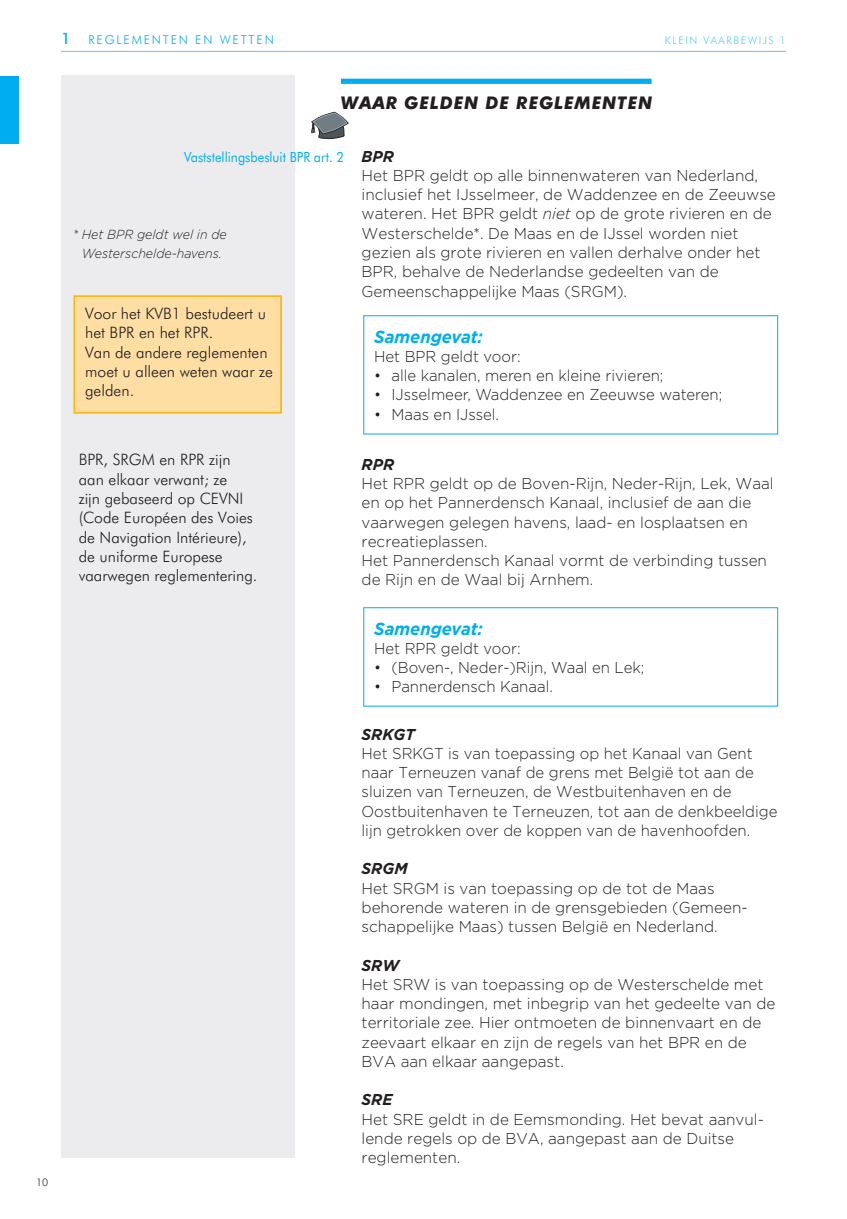
<style>
.page{position:relative;width:847px;height:1219px;background:#fff}
.page>*{position:absolute;margin:0;border:0;box-sizing:border-box;transform-origin:0 0}
.t1{font:italic 700 17.5px "Futura BT";letter-spacing:.05em;color:#231f20}
.t2{font:italic 700 17.5px "Gotham";color:#00aeef;scale:.95 1}
.t3{font:300 15.75px/19.2px "Gotham";color:#231f20}
.t4{font:300 15.75px/19.2px "Gotham";color:#231f20;scale:.95 1}
.t5{font:300 15.75px/19.2px "Futura BT";color:#231f20}
.t6{font:italic 700 15.75px "Gotham";color:#231f20}
.t7{font:500 15.75px "Futura BT";color:#00aeef}
.t8{font:14px "Futura BT";color:#00aeef;scale:.91 1}
.t9{font:italic 300 13.12px/19.2px "Gotham";color:#231f20;text-align:center;scale:.95 1}
.t10{font:300 12.25px "Futura BT";letter-spacing:.15em;color:#00aeef}
.t11{font:300 10.5px "Futura BT";letter-spacing:.15em;color:#56cbf5}
.t12{font:300 10.5px "Futura BT";color:#231f20}
.s1{font-style:italic}
</style>
<div class="page">
<div style="left:61px;top:76px;width:233px;height:1081px;background:#ececee"></div>
<hr style="left:61px;top:51px;width:724px;height:1px;background:#56cbf5">
<div style="left:0;top:76px;width:19px;height:68px;background:#00aeef"></div>
<div style="left:341px;top:79px;width:310px;height:5px;background:#00aeef"></div>
<svg style="left:311px;top:112px;width:37px;height:27px"></svg>
<div style="left:74px;top:296px;width:207px;height:117px;background:#ffdea4"></div>
<div style="left:73px;top:295px;width:209px;height:118px;border:2px solid #fcb814"></div>
<p class="t7" style="left:61px;top:28px;width:11px">1</p>
<p class="t10" style="left:88px;top:32px;width:187px">REGLEMENTEN EN WETTEN</p>
<p class="t11" style="left:664px;top:34px;width:122px">KLEIN VAARBEWIJS 1</p>
<p class="t12" style="left:36px;top:1175px;width:14px">10</p>
<p class="t1" style="left:341px;top:92px;width:313px">WAAR GELDEN DE REGLEMENTEN</p>
<p class="t8" style="left:184px;top:148px;width:177px">Vaststellingsbesluit BPR art. 2</p>
<p class="t9" style="left:73px;top:224px;width:164px">* Het BPR geldt wel in de<br>Westerschelde-havens.</p>
<p class="t5" style="left:85px;top:303px;width:189px">Voor het KVB1 bestudeert u het BPR en het RPR.<br>Van de andere reglementen moet u alleen weten waar ze gelden.</p>
<p class="t5" style="left:79px;top:450px;width:180px">BPR, SRGM en RPR zijn aan elkaar verwant; ze<br>zijn gebaseerd op CEVNI (Code Européen des Voies de Navigation Intérieure), de uniforme Europese vaarwegen reglementering.</p>
<p class="t6" style="left:361px;top:146px;width:34px">BPR</p>
<p class="t3" style="left:361px;top:165px;width:415px">Het BPR geldt op alle binnenwateren van Nederland, inclusief het IJsselmeer, de Waddenzee en de Zeeuwse wateren. Het BPR geldt <span class="s1">niet</span> op de grote rivieren en de Westerschelde*. De Maas en de IJssel worden niet gezien als grote rivieren en vallen derhalve onder het BPR, behalve de Nederlandse gedeelten van de Gemeenschappelijke Maas (SRGM).</p>
<p class="t2" style="left:374px;top:325px;width:116px">Samengevat:</p>
<p class="t4" style="left:374px;top:346px;width:156px">Het BPR geldt voor:</p>
<p class="t4" style="left:374px;top:365px;width:306px">• alle kanalen, meren en kleine rivieren;</p>
<p class="t4" style="left:374px;top:385px;width:368px">• IJsselmeer, Waddenzee en Zeeuwse wateren;</p>
<p class="t4" style="left:374px;top:404px;width:133px">• Maas en IJssel.</p>
<p class="t6" style="left:361px;top:454px;width:34px">RPR</p>
<p class="t3" style="left:361px;top:473px;width:413px">Het RPR geldt op de Boven-Rijn, Neder-Rijn, Lek, Waal en op het Pannerdensch Kanaal, inclusief de aan die vaarwegen gelegen havens, laad- en losplaatsen en recreatieplassen.<br>Het Pannerdensch Kanaal vormt de verbinding tussen de Rijn en de Waal bij Arnhem.</p>
<p class="t2" style="left:374px;top:616px;width:116px">Samengevat:</p>
<p class="t4" style="left:374px;top:638px;width:156px">Het RPR geldt voor:</p>
<p class="t4" style="left:374px;top:657px;width:286px">• (Boven-, Neder-)Rijn, Waal en Lek;</p>
<p class="t4" style="left:374px;top:676px;width:189px">• Pannerdensch Kanaal.</p>
<p class="t6" style="left:361px;top:723px;width:55px">SRKGT</p>
<p class="t4" style="left:361px;top:743px;width:439px">Het SRKGT is van toepassing op het Kanaal van Gent naar Terneuzen vanaf de grens met België tot aan de sluizen van Terneuzen, de Westbuitenhaven en de Oostbuitenhaven te Terneuzen, tot aan de denkbeeldige lijn getrokken over de koppen van de havenhoofden.</p>
<p class="t6" style="left:361px;top:858px;width:48px">SRGM</p>
<p class="t3" style="left:361px;top:877px;width:385px">Het SRGM is van toepassing op de tot de Maas behorende wateren in de grensgebieden (Gemeen&shy;schappelijke Maas) tussen België en Nederland.</p>
<p class="t6" style="left:361px;top:954px;width:39px">SRW</p>
<p class="t3" style="left:361px;top:974px;width:415px">Het SRW is van toepassing op de Westerschelde met haar mondingen, met inbegrip van het gedeelte van de territoriale zee. Hier ontmoeten de binnenvaart en de zeevaart elkaar en zijn de regels van het BPR en de BVA aan elkaar aangepast.</p>
<p class="t6" style="left:361px;top:1089px;width:32px">SRE</p>
<p class="t3" style="left:361px;top:1108px;width:403px">Het SRE geldt in de Eemsmonding. Het bevat aanvul&shy;lende regels op de BVA, aangepast aan de Duitse reglementen.</p>
</div>
